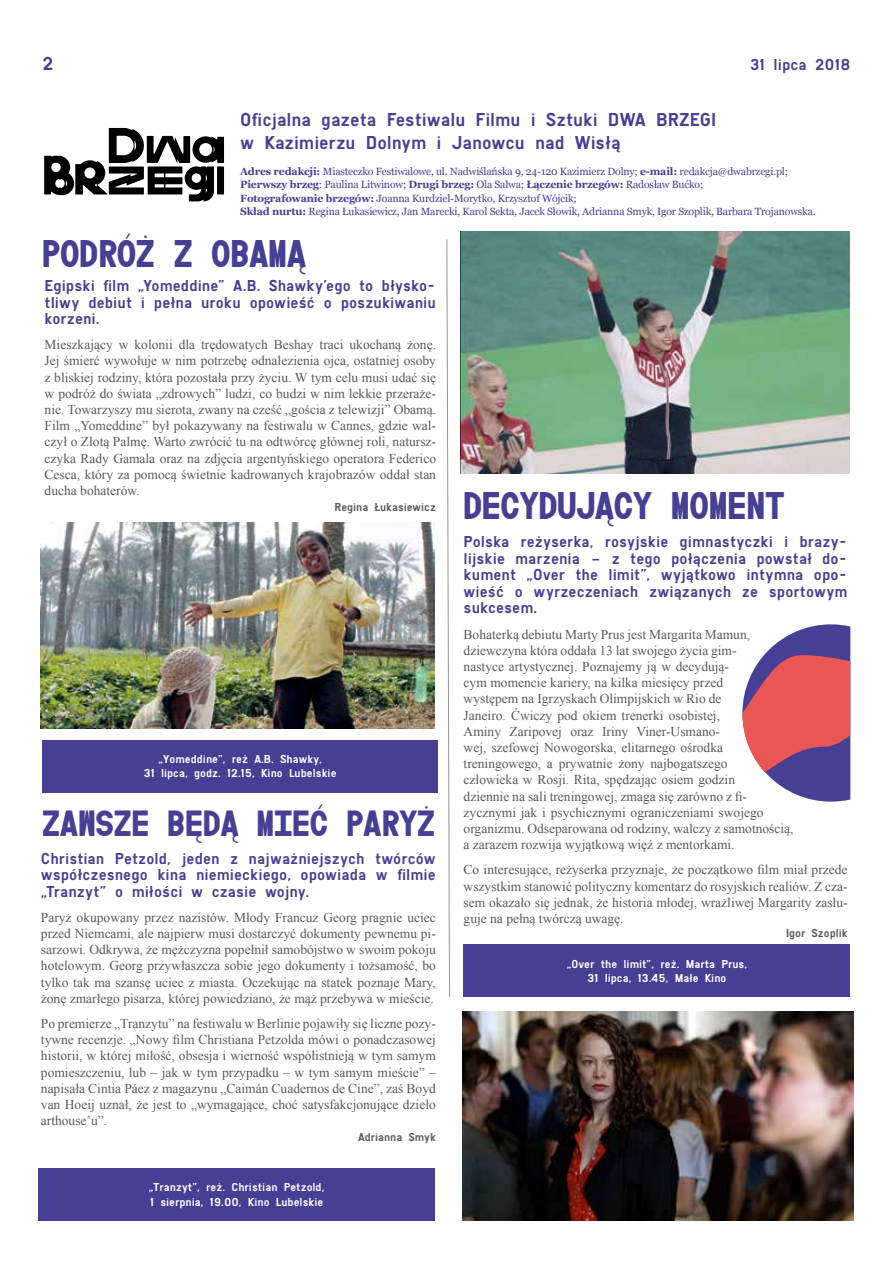
<style>
.page{position:relative;width:893px;height:1263px;background:#fff}
.page>*{position:absolute;margin:0;border:0;box-sizing:border-box;transform-origin:0 0}
.t1{font:27px "Cindie Mono A";color:#473f93}
.t2{font:25.5px "Cindie Mono A";color:#473f93}
.t3{font:19.5px/23.4px "SNV D Regular";letter-spacing:-.005em;color:#473f93}
.t4{font:16.5px/16.5px "SNV D Regular";color:#473f93;text-align:justify}
.t5{font:13.5px/16.2px "Times New Roman";color:#58595b;text-align:justify}
.t6{font:12px/14.4px "SNV D Regular";color:#fff;text-align:center}
.t7{font:12px "SNV D Regular";letter-spacing:-.005em;color:#58595b}
.t8{font:10.5px/13.5px "Georgia";letter-spacing:-.015em;color:#473f93}
.s1{font-weight:700}
</style>
<div class="page">
<svg style="left:44px;top:128px;width:180px;height:73px"></svg>
<div style="left:217px;top:166px;width:7px;height:28px;background:#000"></div>
<svg style="left:742px;top:624px;width:108px;height:178px"></svg>
<img style="left:41px;top:522px;width:393px;height:206px">
<div style="left:464px;top:945px;width:386px;height:52px;background:#473f93"></div>
<img style="left:461px;top:231px;width:388px;height:243px">
<svg style="left:446px;top:239px;width:4px;height:758px"></svg>
<div style="left:42px;top:740px;width:396px;height:52px;background:#473f93"></div>
<img style="left:463px;top:1012px;width:390px;height:208px">
<div style="left:38px;top:1168px;width:397px;height:52px;background:#473f93"></div>
<h3 class="t3" style="left:43px;top:52px;width:12px">2</h3>
<h3 class="t3" style="left:240px;top:108px;width:478px">Oficjalna gazeta Festiwalu Filmu i Sztuki DWA BRZEGI w Kazimierzu Dolnym i Janowcu nad Wisłą</h3>
<p class="t4" style="left:750px;top:56px;width:102px">31 lipca 2018</p>
<p class="t8" style="left:240px;top:165px;width:577px"><span class="s1">Adres redakcji:</span> Miasteczko Festiwalowe, ul. Nadwiślańska 9, 24-120 Kazimierz Dolny; <span class="s1">e-mail:</span> redakcja@dwabrzegi.pl; <span class="s1">Pierwszy brzeg</span>: Paulina Litwinow; <span class="s1">Drugi brzeg:</span> Ola Salwa; <span class="s1">Łączenie brzegów:</span> Radosław Bućko;<br><span class="s1">Fotografowanie brzegów:</span> Joanna Kurdziel-Morytko, Krzysztof Wójcik;<br><span class="s1">Skład nurtu:</span> Regina Łukasiewicz, Jan Marecki, Karol Sekta, Jacek Słowik, Adrianna Smyk, Igor Szoplik, Barbara Trojanowska.</p>
<h1 class="t1" style="left:41px;top:232px;width:266px">PODRÓŻ Z OBAMĄ</h1>
<p class="t4" style="left:45px;top:277px;width:393px">Egipski film „Yomeddine” A.B. Shawky’ego to błysko&shy;tliwy debiut i pełna uroku opowieść o poszukiwaniu korzeni.</p>
<p class="t5" style="left:45px;top:336px;width:393px">Mieszkający w kolonii dla trędowatych Beshay traci ukochaną żonę.<br>Jej śmierć wywołuje w nim potrzebę odnalezienia ojca, ostatniej osoby z bliskiej rodziny, która pozostała przy życiu. W tym celu musi udać się w podróż do świata „zdrowych” ludzi, co budzi w nim lekkie przeraże&shy;nie. Towarzyszy mu sierota, zwany na cześć „gościa z telewizji” Obamą.<br>Film „Yomeddine” był pokazywany na festiwalu w Cannes, gdzie wal&shy;czył o Złotą Palmę. Warto zwrócić tu na odtwórcę głównej roli, natursz&shy;czyka Rady Gamala oraz na zdjęcia argentyńskiego operatora Federico Cesca, który za pomocą świetnie kadrowanych krajobrazów oddał stan ducha bohaterów.</p>
<p class="t7" style="left:335px;top:500px;width:103px">Regina Łukasiewicz</p>
<p class="t6" style="left:144px;top:752px;width:194px">„Yomeddine”, reż A.B. Shawky,<br>31 lipca, godz. 12.15, Kino Lubelskie</p>
<h2 class="t2" style="left:42px;top:803px;width:394px">ZAWSZE BĘDĄ MIEĆ PARYŻ</h2>
<p class="t4" style="left:41px;top:850px;width:396px">Christian Petzold, jeden z najważniejszych twórców współczesnego kina niemieckiego, opowiada w filmie „Tranzyt” o miłości w czasie wojny.</p>
<p class="t5" style="left:41px;top:909px;width:396px">Paryż okupowany przez nazistów. Młody Francuz Georg pragnie uciec przed Niemcami, ale najpierw musi dostarczyć dokumenty pewnemu pi&shy;sarzowi. Odkrywa, że mężczyzna popełnił samobójstwo w swoim pokoju hotelowym. Georg przywłaszcza sobie jego dokumenty i tożsamość, bo tylko tak ma szansę uciec z miasta. Oczekując na statek poznaje Mary, żonę zmarłego pisarza, której powiedziano, że mąż przebywa w mieście.</p>
<p class="t5" style="left:41px;top:1015px;width:396px">Po premierze „Tranzytu” na festiwalu w Berlinie pojawiły się liczne pozy&shy;tywne recenzje. „Nowy film Christiana Petzolda mówi o ponadczasowej historii, w której miłość, obsesja i wierność współistnieją w tym samym pomieszczeniu, lub – jak w tym przypadku – w tym samym mieście” – napisała Cintia Páez z magazynu „Caimán Cuadernos de Cine”, zaś Boyd van Hoeij uznał, że jest to „wymagające, choć satysfakcjonujące dzieło arthouse’u”.</p>
<p class="t7" style="left:358px;top:1130px;width:79px">Adrianna Smyk</p>
<p class="t6" style="left:149px;top:1180px;width:177px;text-align:left">„Tranzyt”, reż. Christian Petzold,<br>1 sierpnia, 19.00, Kino Lubelskie</p>
<h1 class="t1" style="left:463px;top:484px;width:323px">DECYDUJĄCY MOMENT</h1>
<p class="t4" style="left:464px;top:534px;width:386px">Polska reżyserka, rosyjskie gimnastyczki i brazy&shy;lijskie marzenia – z tego połączenia powstał do&shy;kument „Over the limit”, wyjątkowo intymna opo&shy;wieść o wyrzeczeniach związanych ze sportowym sukcesem.</p>
<p class="t5" style="left:464px;top:626px;width:332px;text-align:left">Bohaterką debiutu Marty Prus jest Margarita Mamun, dziewczyna która oddała 13 lat swojego życia gim-<br>nastyce artystycznej. Poznajemy ją w decydują-<br>cym momencie kariery, na kilka miesięcy przed<br>występem na Igrzyskach Olimpijskich w Rio de<br>Janeiro. Ćwiczy pod okiem trenerki osobistej,<br>Aminy Zaripovej oraz Iriny Viner-Usmano-<br>wej, szefowej Nowogorska, elitarnego ośrodka treningowego, a prywatnie żony najbogatszego<br>człowieka w Rosji. Rita, spędzając osiem godzin<br>dziennie na sali treningowej, zmaga się zarówno z fi&shy;zycznymi jak i psychicznymi ograniczeniami swojego organizmu. Odseparowana od rodziny, walczy z samotnością, a zarazem rozwija wyjątkową więź z mentorkami.</p>
<p class="t5" style="left:464px;top:861px;width:386px">Co interesujące, reżyserka przyznaje, że początkowo film miał przede wszystkim stanowić polityczny komentarz do rosyjskich realiów. Z cza&shy;sem okazało się jednak, że historia młodej, wrażliwej Margarity zasłu&shy;guje na pełną twórczą uwagę.</p>
<p class="t7" style="left:786px;top:926px;width:63px">Igor Szoplik</p>
<p class="t6" style="left:567px;top:956px;width:182px">„Over the limit”, reż. Marta Prus,<br>31 lipca, 13.45, Małe Kino</p>
</div>
